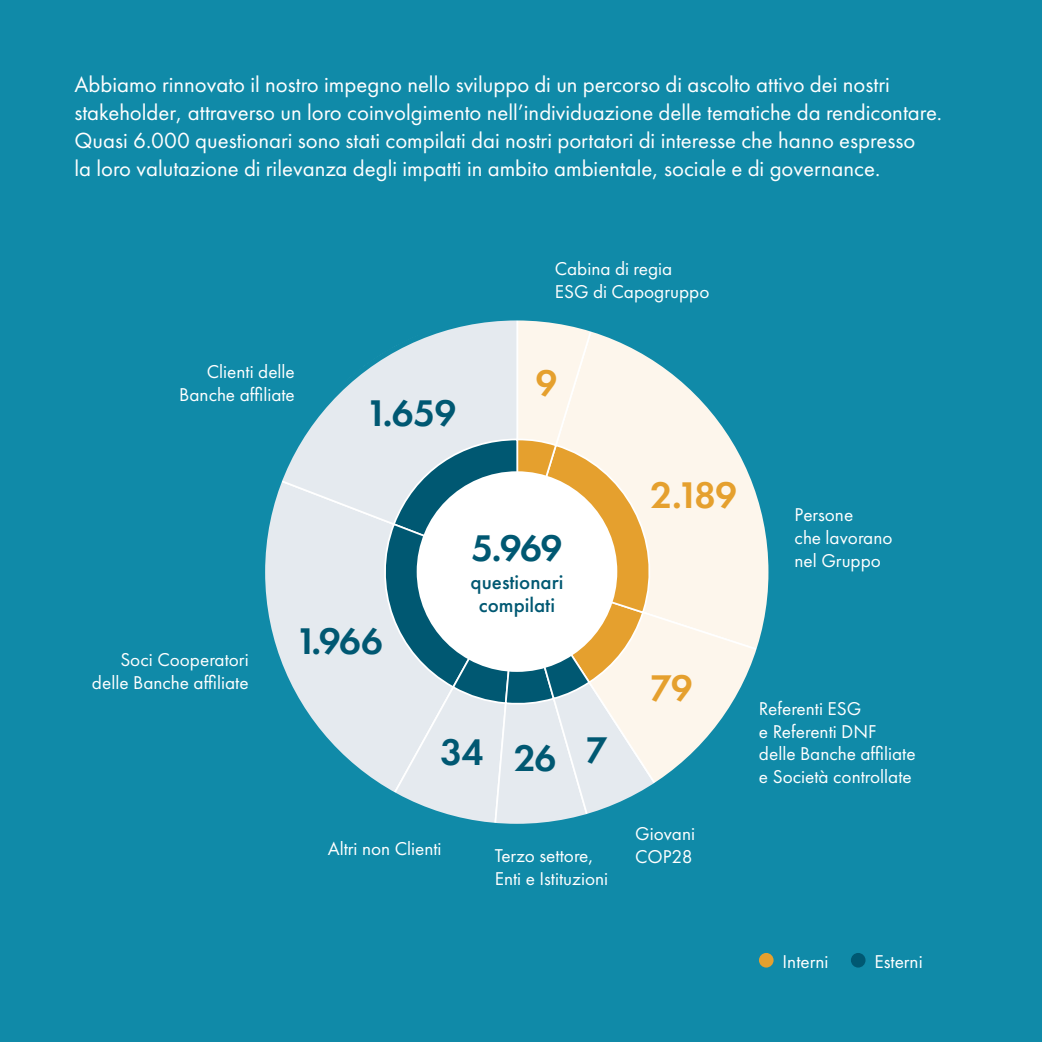
<style>
.page{position:relative;width:1042px;height:1042px;background:#108aa8}
.page>*{position:absolute;margin:0;border:0;box-sizing:border-box;transform-origin:0 0}
.t1{font:600 38.5px "Futura PT";letter-spacing:-.03em;color:#005872}
.t2{font:600 38.5px "Futura PT";color:#e5a02e}
.t3{font:22.75px/28px "Futura PT";color:#fff}
.t4{font:500 21px/22.8px "Futura PT";color:#005872;text-align:center}
.t5{font:19.25px/22.8px "Futura PT";color:#fff}
</style>
<div class="page">
<svg style="left:665px;top:369px;width:103px;height:264px"></svg>
<svg style="left:266px;top:493px;width:104px;height:284px"></svg>
<svg style="left:665px;top:569px;width:96px;height:207px"></svg>
<svg style="left:278px;top:365px;width:92px;height:209px"></svg>
<svg style="left:370px;top:321px;width:295px;height:502px"></svg>
<div style="left:417px;top:471px;width:200px;height:201px;background:#fff;border-radius:50%"></div>
<div style="left:759px;top:953px;width:14px;height:14px;background:#e5a02e;border-radius:50%"></div>
<div style="left:851px;top:953px;width:14px;height:14px;background:#005872;border-radius:50%"></div>
<p class="t3" style="left:74px;top:70px;width:869px">Abbiamo rinnovato il nostro impegno nello sviluppo di un percorso di ascolto attivo dei nostri stakeholder, attraverso un loro coinvolgimento nell’individuazione delle tematiche da rendicontare.<br>Quasi 6.000 questionari sono stati compilati dai nostri portatori di interesse che hanno espresso<br>la loro valutazione di rilevanza degli impatti in ambito ambientale, sociale e di governance.</p>
<p class="t5" style="left:555px;top:257px;width:156px">Cabina di regia<br>ESG di Capogruppo</p>
<p class="t5" style="left:179px;top:360px;width:117px;text-align:right">Clienti delle<br>Banche affiliate</p>
<h1 class="t1" style="left:366px;top:389px;width:92px">1.659</h1>
<h1 class="t2" style="left:535px;top:359px;width:23px">9</h1>
<p class="t5" style="left:92px;top:648px;width:158px;text-align:right">Soci Cooperatori delle Banche affiliate</p>
<h1 class="t1" style="left:296px;top:617px;width:89px">1.966</h1>
<h1 class="t1" style="left:471px;top:524px;width:93px">5.969</h1>
<p class="t4" style="left:470px;top:570px;width:94px">questionari compilati</p>
<h1 class="t1" style="left:440px;top:728px;width:169px">34 26 7</h1>
<h1 class="t2" style="left:650px;top:471px;width:88px">2.189</h1>
<h1 class="t2" style="left:650px;top:664px;width:44px">79</h1>
<p class="t5" style="left:328px;top:837px;width:115px">Altri non Clienti</p>
<p class="t5" style="left:635px;top:822px;width:62px">Giovani</p>
<p class="t5" style="left:495px;top:844px;width:101px">Terzo settore,</p>
<p class="t5" style="left:635px;top:845px;width:59px">COP28</p>
<p class="t5" style="left:495px;top:866px;width:115px">Enti e Istituzioni</p>
<p class="t5" style="left:794px;top:503px;width:99px">Persone<br>che lavorano nel Gruppo</p>
<p class="t5" style="left:759px;top:697px;width:158px">Referenti ESG<br>e Referenti DNF delle Banche affiliate e Società controllate</p>
<p class="t5" style="left:782px;top:949px;width:47px">Interni</p>
<p class="t5" style="left:874px;top:949px;width:50px">Esterni</p>
</div>
